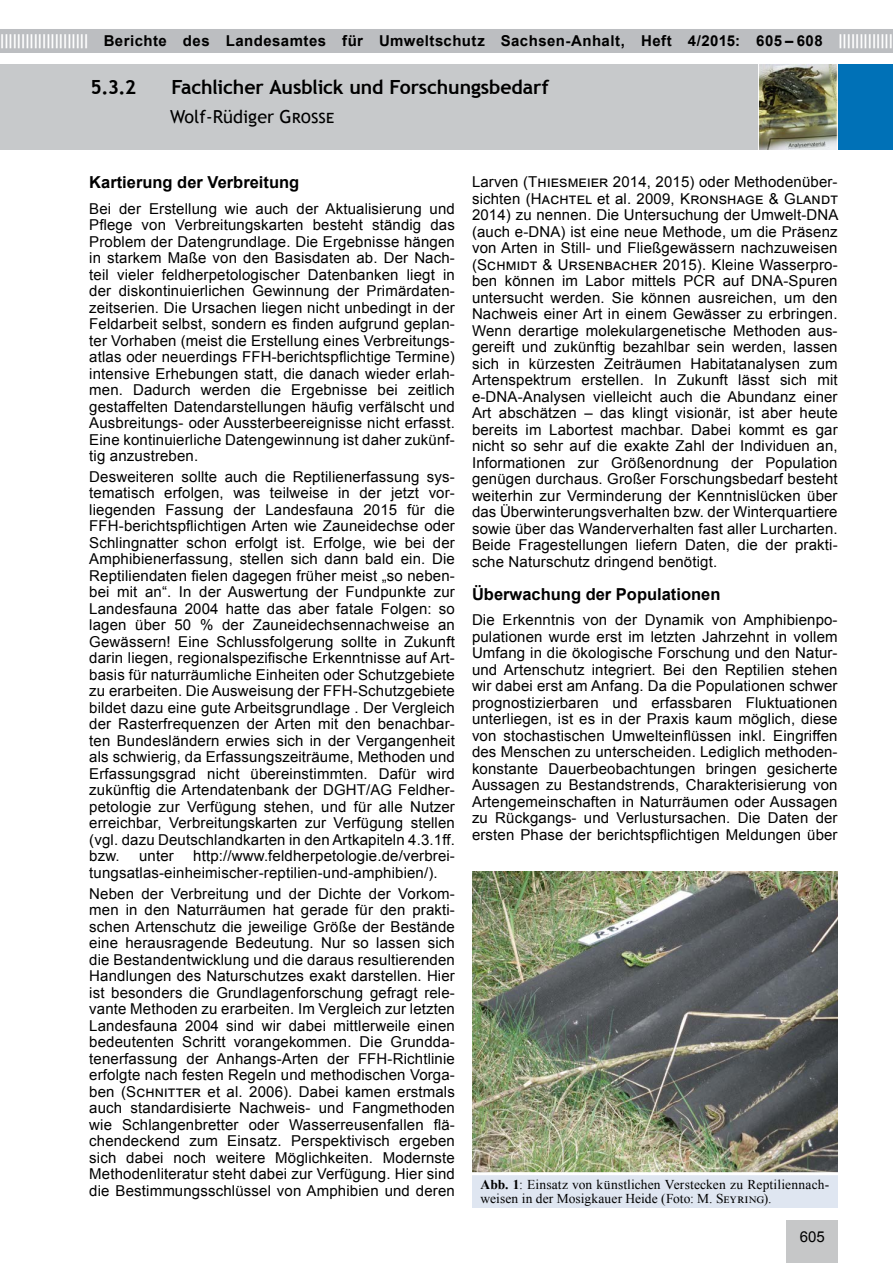
<style>
.page{position:relative;width:893px;height:1263px;background:#fff}
.page>*{position:absolute;margin:0;border:0;box-sizing:border-box;transform-origin:0 0}
.t1{font:700 19.5px "Trebuchet MS";letter-spacing:-.01em;color:#000}
.t2{font:18px "Trebuchet MS";color:#000}
.t3{font:700 16.5px "Arial";color:#000}
.t4{font:15px/16.5px "Arial";letter-spacing:.01em;color:#000;text-align:justify}
.t5{font:700 15px "Arial";letter-spacing:.03em;color:#000}
.t6{font:13.5px/13.5px "Times New Roman";letter-spacing:.01em;color:#000}
.s1{color:#fff}
.s2{font-weight:700}
</style>
<div class="page">
<div style="left:787px;top:1220px;width:51px;height:43px;background:#c6c7c8"></div>
<div style="left:472px;top:1174px;width:366px;height:34px;background:#dfe6f1"></div>
<div style="left:0;top:64px;width:842px;height:85px;background:#c7c9cb"></div>
<div style="left:826px;top:64px;width:67px;height:85px;background:#0071b7"></div>
<div style="left:0;top:29px;width:893px;height:24px;background:#bcbec1"></div>
<img style="left:472px;top:871px;width:366px;height:301px">
<hr style="left:468px;top:1172px;width:387px;height:3px;background:#fff">
<img style="left:759px;top:65px;width:78px;height:84px">
<hr style="left:758px;top:61px;width:1px;height:92px;background:#fff">
<hr style="left:837px;top:61px;width:1px;height:92px;background:#fff">
<p class="t5" style="left:0;top:30px;width:894px"><span class="s1">|||||||||||||||||||||</span> Berichte des Landesamtes für Umweltschutz Sachsen-Anhalt, Heft 4/2015: 605 – 608 <span class="s1">|||||||||||||</span></p>
<h1 class="t1" style="left:91px;top:75px;width:47px">5.3.2</h1>
<h1 class="t1" style="left:171px;top:75px;width:379px">Fachlicher Ausblick und Forschungsbedarf</h1>
<p class="t2" style="left:170px;top:105px;width:166px">Wolf-Rüdiger Grosse</p>
<p class="t3" style="left:89px;top:171px;width:211px">Kartierung der Verbreitung</p>
<p class="t4" style="left:89px;top:200px;width:367px">Bei der Erstellung wie auch der Aktualisierung und Pflege von Verbreitungskarten besteht ständig das Problem der Datengrundlage. Die Ergebnisse hängen in starkem Maße von den Basisdaten ab. Der Nach&shy;teil vieler feldherpetologischer Datenbanken liegt in der diskontinuierlichen Gewinnung der Primärdaten&shy;zeitserien. Die Ursachen liegen nicht unbedingt in der Feldarbeit selbst, sondern es finden aufgrund geplan&shy;ter Vorhaben (meist die Erstellung eines Verbreitungs&shy;atlas oder neuerdings FFH-berichtspflichtige Termine) intensive Erhebungen statt, die danach wieder erlah&shy;men. Dadurch werden die Ergebnisse bei zeitlich gestaffelten Datendarstellungen häufig verfälscht und Ausbreitungs- oder Aussterbeereignisse nicht erfasst.<br>Eine kontinuierliche Datengewinnung ist daher zukünf&shy;tig anzustreben.</p>
<p class="t4" style="left:89px;top:468px;width:367px">Desweiteren sollte auch die Reptilienerfassung sys&shy;tematisch erfolgen, was teilweise in der jetzt vor&shy;liegenden Fassung der Landesfauna 2015 für die FFH-berichtspflichtigen Arten wie Zauneidechse oder Schlingnatter schon erfolgt ist. Erfolge, wie bei der Amphibienerfassung, stellen sich dann bald ein. Die Reptiliendaten fielen dagegen früher meist „so neben&shy;bei mit an“. In der Auswertung der Fundpunkte zur Landesfauna 2004 hatte das aber fatale Folgen: so lagen über 50 % der Zauneidechsennachweise an Gewässern! Eine Schlussfolgerung sollte in Zukunft darin liegen, regionalspezifische Erkenntnisse auf Art&shy;basis für naturräumliche Einheiten oder Schutzgebiete zu erarbeiten. Die Ausweisung der FFH-Schutzgebiete bildet dazu eine gute Arbeitsgrundlage . Der Vergleich der Rasterfrequenzen der Arten mit den benachbar&shy;ten Bundesländern erwies sich in der Vergangenheit als schwierig, da Erfassungszeiträume, Methoden und Erfassungsgrad nicht übereinstimmten. Dafür wird zukünftig die Artendatenbank der DGHT/AG Feldher&shy;petologie zur Verfügung stehen, und für alle Nutzer erreichbar, Verbreitungskarten zur Verfügung stellen (vgl. dazu Deutschlandkarten in den Artkapiteln 4.3.1ff. bzw.</p>
<p class="t4" style="left:89px;top:848px;width:367px;text-indent:104px">http://www.feldherpetologie.de/verbrei&shy;tungsatlas-einheimischer-reptilien-und-amphibien/).</p>
<p class="t4" style="left:89px;top:885px;width:367px">Neben der Verbreitung und der Dichte der Vorkom&shy;men in den Naturräumen hat gerade für den prakti&shy;schen Artenschutz die jeweilige Größe der Bestände eine herausragende Bedeutung. Nur so lassen sich die Bestandentwicklung und die daraus resultierenden Handlungen des Naturschutzes exakt darstellen. Hier ist besonders die Grundlagenforschung gefragt rele&shy;vante Methoden zu erarbeiten. Im Vergleich zur letzten Landesfauna 2004 sind wir dabei mittlerweile einen bedeutenten Schritt vorangekommen. Die Grundda&shy;tenerfassung der Anhangs-Arten der FFH-Richtlinie erfolgte nach festen Regeln und methodischen Vorga&shy;ben (Schnitter et al. 2006). Dabei kamen erstmals auch standardisierte Nachweis- und Fangmethoden wie Schlangenbretter oder Wasserreusenfallen flä&shy;chendeckend zum Einsatz. Perspektivisch ergeben sich dabei noch weitere Möglichkeiten. Modernste Methodenliteratur steht dabei zur Verfügung. Hier sind die Bestimmungsschlüssel von Amphibien und deren</p>
<p class="t4" style="left:139px;top:848px;width:36px">unter</p>
<p class="t4" style="left:472px;top:174px;width:368px">Larven (Thiesmeier 2014, 2015) oder Methodenüber&shy;sichten (Hachtel et al. 2009, Kronshage &amp; Glandt 2014) zu nennen. Die Untersuchung der Umwelt-DNA (auch e-DNA) ist eine neue Methode, um die Präsenz von Arten in Still- und Fließgewässern nachzuweisen (Schmidt &amp; Ursenbacher 2015). Kleine Wasserpro&shy;ben können im Labor mittels PCR auf DNA-Spuren untersucht werden. Sie können ausreichen, um den Nachweis einer Art in einem Gewässer zu erbringen.<br>Wenn derartige molekulargenetische Methoden aus&shy;gereift und zukünftig bezahlbar sein werden, lassen sich in kürzesten Zeiträumen Habitatanalysen zum Artenspektrum erstellen. In Zukunft lässt sich mit e-DNA-Analysen vielleicht auch die Abundanz einer Art abschätzen – das klingt visionär, ist aber heute bereits im Labortest machbar. Dabei kommt es gar nicht so sehr auf die exakte Zahl der Individuen an, Informationen zur Größenordnung der Population genügen durchaus. Großer Forschungsbedarf besteht weiterhin zur Verminderung der Kenntnislücken über das Überwinterungsverhalten bzw. der Winterquartiere sowie über das Wanderverhalten fast aller Lurcharten.<br>Beide Fragestellungen liefern Daten, die der prakti&shy;sche Naturschutz dringend benötigt.</p>
<p class="t3" style="left:472px;top:583px;width:250px">Überwachung der Populationen</p>
<p class="t4" style="left:472px;top:611px;width:367px">Die Erkenntnis von der Dynamik von Amphibienpo&shy;pulationen wurde erst im letzten Jahrzehnt in vollem Umfang in die ökologische Forschung und den Natur&shy;und Artenschutz integriert. Bei den Reptilien stehen wir dabei erst am Anfang. Da die Populationen schwer prognostizierbaren und erfassbaren Fluktuationen unterliegen, ist es in der Praxis kaum möglich, diese von stochastischen Umwelteinflüssen inkl. Eingriffen des Menschen zu unterscheiden. Lediglich methoden&shy;konstante Dauerbeobachtungen bringen gesicherte Aussagen zu Bestandstrends, Charakterisierung von Artengemeinschaften in Naturräumen oder Aussagen zu Rückgangs- und Verlustursachen. Die Daten der ersten Phase der berichtspflichtigen Meldungen über</p>
<p class="t6" style="left:480px;top:1177px;width:350px"><span class="s2">Abb. 1</span>: Einsatz von künstlichen Verstecken zu Reptiliennach&shy;weisen in der Mosigkauer Heide (Foto: M. Seyring).</p>
<p class="t4" style="left:800px;top:1228px;width:27px">605</p>
</div>
